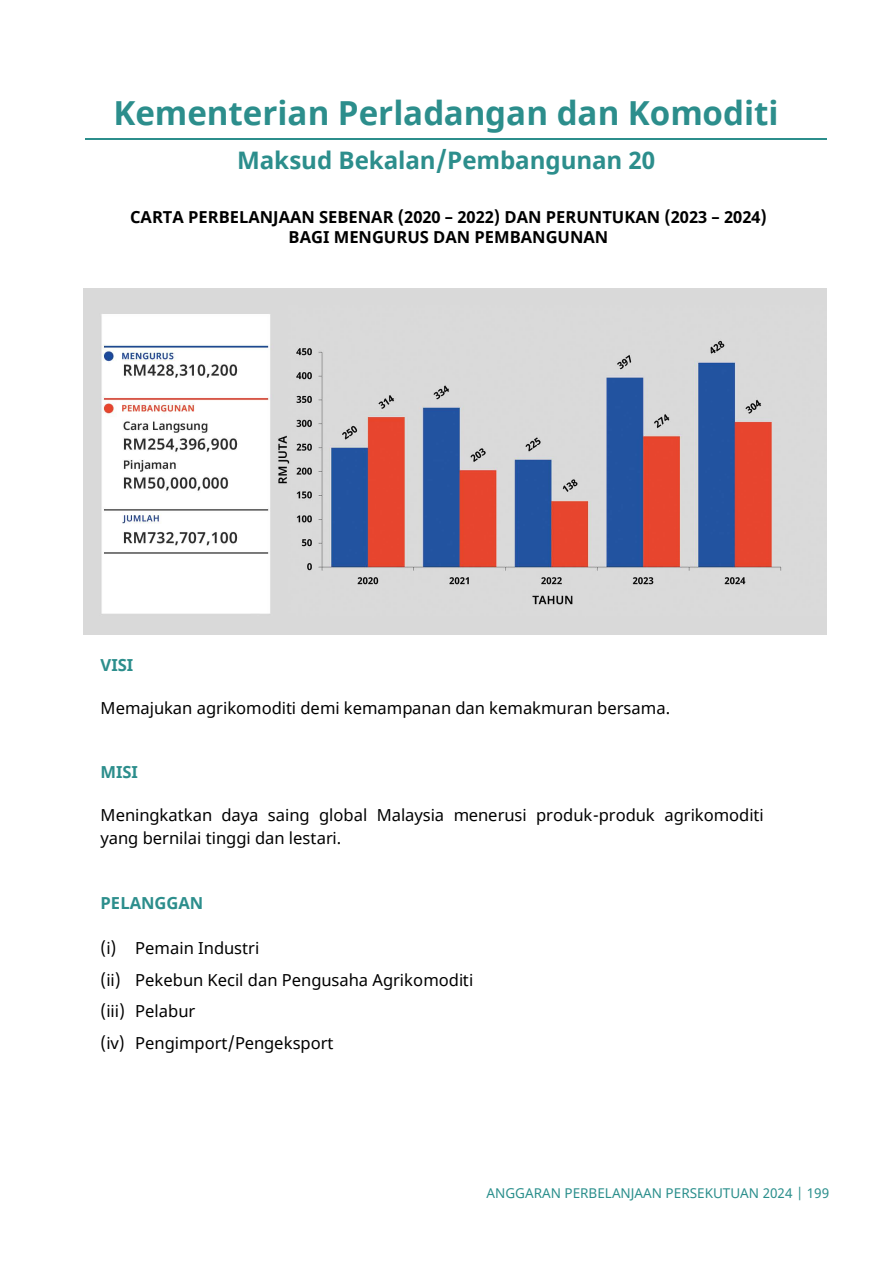
<style>
.page{position:relative;width:894px;height:1263px;background:#fff}
.page>*{position:absolute;margin:0;border:0;box-sizing:border-box;transform-origin:0 0}
.t1{font:700 33.15px "Noto Sans";color:#2c8e8c}
.t2{font:700 24.15px "Noto Sans";letter-spacing:-.005em;color:#2c8e8c}
.t3{font:16.5px/22.4px "Noto Sans";color:#000}
.t4{font:700 16.5px/19.8px "Noto Sans";color:#000;text-align:center}
.t5{font:700 16.5px "Noto Sans";color:#2c8e8c}
.t6{font:13.5px "Noto Sans";color:#2b8f8c}
</style>
<div class="page">
<img style="left:83px;top:289px;width:742px;height:345px">
<hr style="left:85px;top:138px;width:741px;height:1px;background:#2c8e8c">
<p class="t1" style="left:113px;top:89px;width:666px">Kementerian Perladangan dan Komoditi</p>
<p class="t2" style="left:237px;top:143px;width:419px">Maksud Bekalan/Pembangunan 20</p>
<p class="t4" style="left:130px;top:207px;width:638px">CARTA PERBELANJAAN SEBENAR (2020 – 2022) DAN PERUNTUKAN (2023 – 2024)<br>BAGI MENGURUS DAN PEMBANGUNAN</p>
<h1 class="t5" style="left:100px;top:654px;width:34px">VISI</h1>
<p class="t3" style="left:100px;top:697px;width:571px">Memajukan agrikomoditi demi kemampanan dan kemakmuran bersama.</p>
<h1 class="t5" style="left:100px;top:761px;width:39px">MISI</h1>
<p class="t3" style="left:100px;top:804px;width:664px">Meningkatkan daya saing global Malaysia menerusi produk-produk agrikomoditi yang bernilai tinggi dan lestari.</p>
<h1 class="t5" style="left:100px;top:892px;width:104px">PELANGGAN</h1>
<p class="t3" style="left:100px;top:937px;width:160px">(i) Pemain Industri</p>
<p class="t3" style="left:100px;top:968px;width:374px">(ii) Pekebun Kecil dan Pengusaha Agrikomoditi</p>
<p class="t3" style="left:100px;top:1000px;width:96px">(iii) Pelabur</p>
<p class="t3" style="left:100px;top:1031px;width:234px">(iv) Pengimport/Pengeksport</p>
<p class="t6" style="left:486px;top:1184px;width:344px">ANGGARAN PERBELANJAAN PERSEKUTUAN 2024 | 199</p>
</div>
